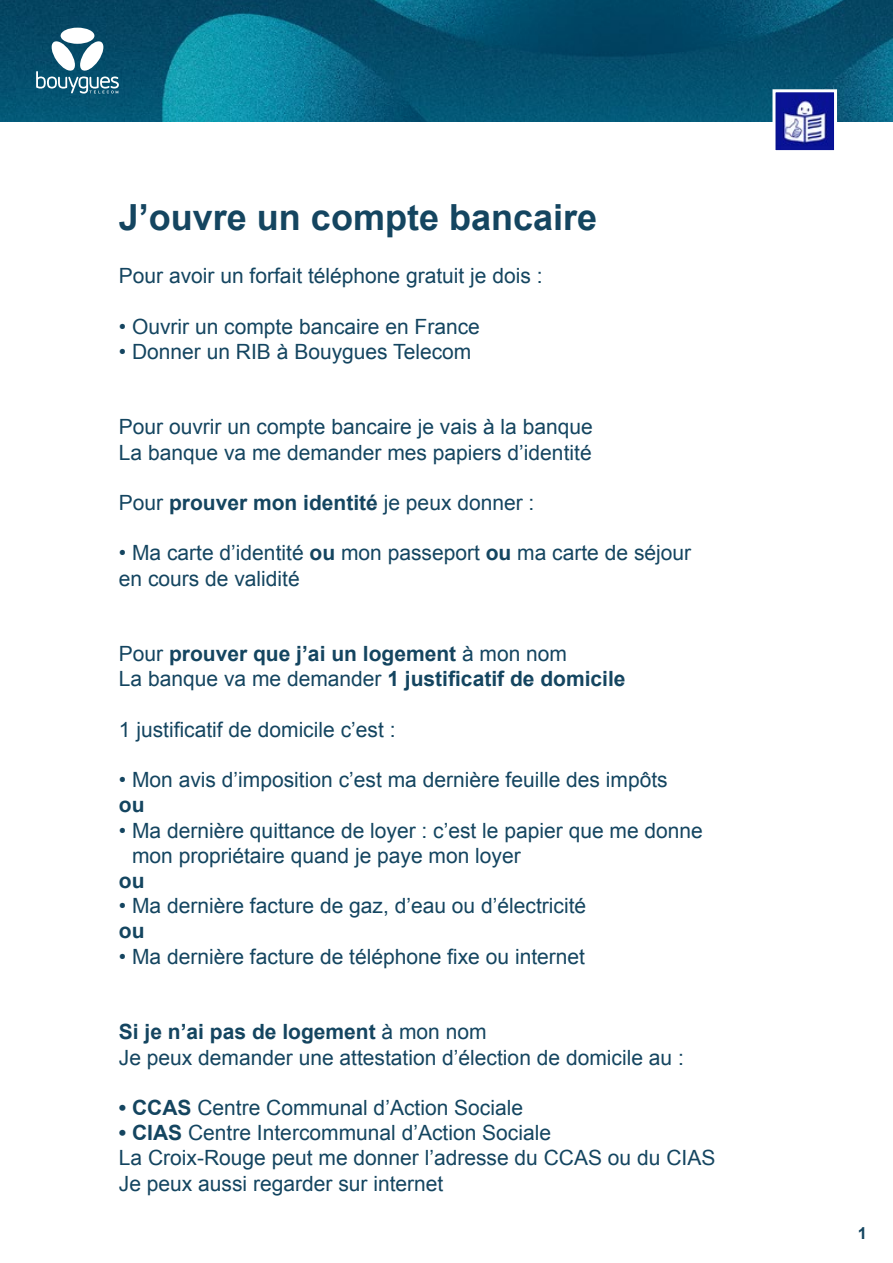
<style>
.page{position:relative;width:893px;height:1263px;background:#fff}
.page>*{position:absolute;margin:0;border:0;box-sizing:border-box;transform-origin:0 0}
.t1{font:700 36px "Arial";color:#144560}
.t2{font:21px/25.2px "Arial";color:#144560}
.t3{font:700 21px/25.2px "Arial";color:#144560}
.t4{font:700 16.5px "Arial";color:#144560}
.s1{font-weight:400}
.s2{font-weight:700}
</style>
<div class="page">
<img style="left:0;top:0;width:893px;height:121px">
<div style="left:61px;top:28px;width:33px;height:16px;background:#fff;border-radius:50%"></div>
<svg style="left:36px;top:40px;width:83px;height:54px"></svg>
<img style="left:776px;top:93px;width:57px;height:56px">
<div style="left:772px;top:89px;width:65px;height:64px;border:3px solid #fff"></div>
<h1 class="t1" style="left:119px;top:194px;width:480px">J’ouvre un compte bancaire</h1>
<p class="t2" style="left:119px;top:263px;width:425px">Pour avoir un forfait téléphone gratuit je dois :</p>
<p class="t2" style="left:119px;top:314px;width:362px">• Ouvrir un compte bancaire en France</p>
<p class="t2" style="left:119px;top:339px;width:354px">• Donner un RIB à Bouygues Telecom</p>
<p class="t2" style="left:119px;top:415px;width:475px">Pour ouvrir un compte bancaire je vais à la banque<br>La banque va me demander mes papiers d’identité</p>
<p class="t3" style="left:119px;top:491px;width:417px"><span class="s1">Pour</span> prouver mon identité <span class="s1">je peux donner :</span></p>
<p class="t2" style="left:119px;top:541px;width:574px">• Ma carte d’identité <span class="s2">ou</span> mon passeport <span class="s2">ou</span> ma carte de séjour en cours de validité</p>
<p class="t3" style="left:119px;top:642px;width:508px"><span class="s1">Pour</span> prouver que j’ai un logement <span class="s1">à mon nom<br>La banque va me demander</span> 1 justificatif de domicile</p>
<p class="t2" style="left:119px;top:717px;width:278px">1 justificatif de domicile c’est :</p>
<p class="t2" style="left:119px;top:767px;width:550px">• Mon avis d’imposition c’est ma dernière feuille des impôts</p>
<p class="t3" style="left:119px;top:793px;width:27px">ou</p>
<p class="t2" style="left:132px;top:818px;width:572px;text-indent:-13px">• Ma dernière quittance de loyer : c’est le papier que me donne mon propriétaire quand je paye mon loyer</p>
<p class="t3" style="left:119px;top:869px;width:27px">ou</p>
<p class="t2" style="left:119px;top:893px;width:469px">• Ma dernière facture de gaz, d’eau ou d’électricité</p>
<p class="t3" style="left:119px;top:919px;width:27px">ou</p>
<p class="t2" style="left:119px;top:944px;width:468px">• Ma dernière facture de téléphone fixe ou internet</p>
<p class="t2" style="left:119px;top:1019px;width:566px"><span class="s2">Si je n’ai pas de logement</span> à mon nom<br>Je peux demander une attestation d’élection de domicile au :</p>
<p class="t2" style="left:119px;top:1095px;width:406px"><span class="s2">• CCAS</span> Centre Communal d’Action Sociale</p>
<p class="t2" style="left:119px;top:1120px;width:598px"><span class="s2">• CIAS</span> Centre Intercommunal d’Action Sociale<br>La Croix-Rouge peut me donner l’adresse du CCAS ou du CIAS<br>Je peux aussi regarder sur internet</p>
<p class="t4" style="left:858px;top:1222px;width:11px">1</p>
</div>
